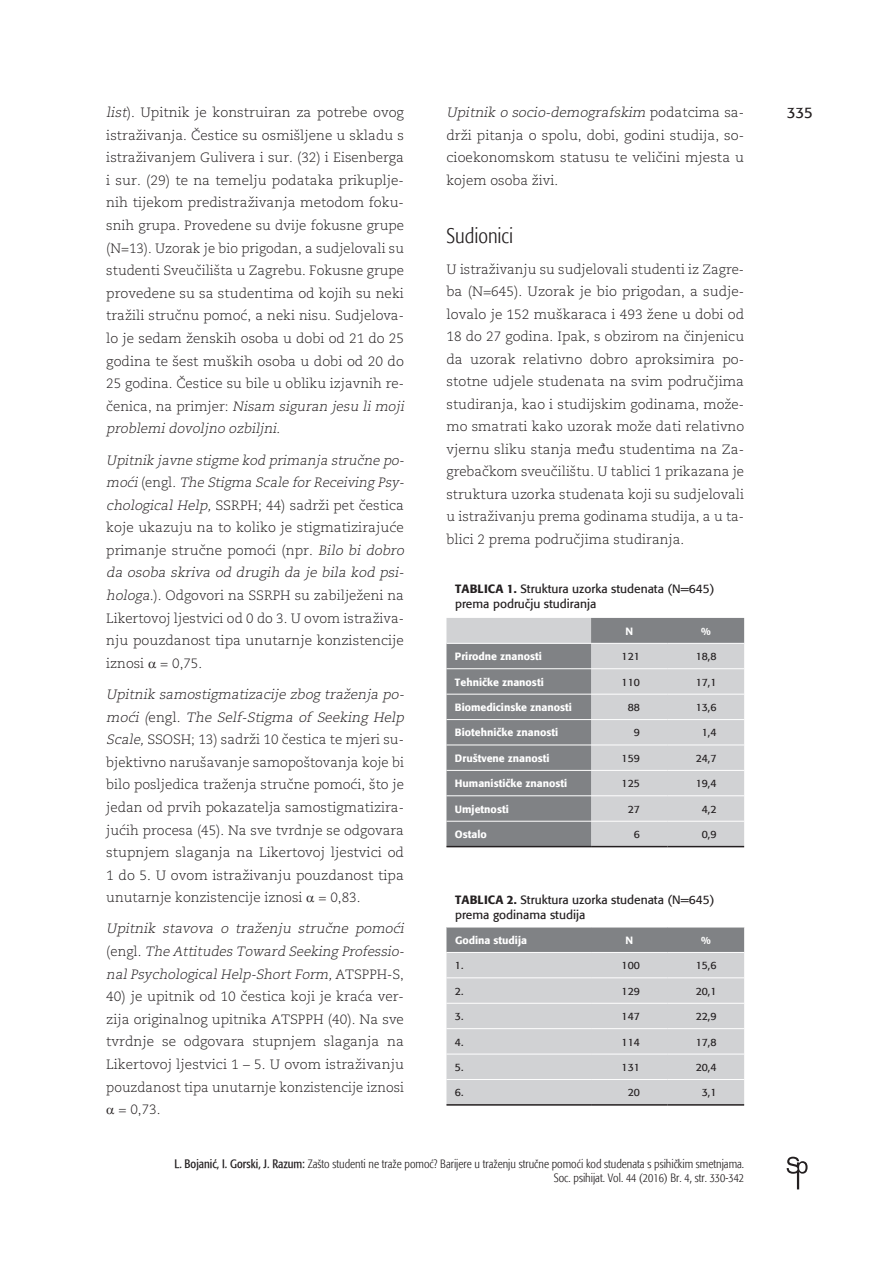
<style>
.page{position:relative;width:893px;height:1263px;background:#fff}
.page>*{position:absolute;margin:0;border:0;box-sizing:border-box;transform-origin:0 0}
.t1{font:300 condensed 21px "PI Formata";color:#231f20}
.t2{font:15px "PI Formata";color:#231f20}
.t3{font:300 13.5px/22.6px "Caecilia CE";color:#231f20}
.t4{font:italic 300 13.5px/22.6px "Caecilia CE";color:#231f20;text-align:justify}
.t5{font:300 condensed 12px/14.4px "PI Formata";color:#231f20;text-align:right}
.t6{font:12px/14.4px "PI Formata";color:#231f20}
.t7{font:500 10.5px "PI Formata";color:#fff}
.t8{font:10.5px "PI Formata";color:#231f20}
.s1{font-style:italic}
.s2{font-style:normal}
.s3{font-weight:500}
.s4{font-family:"PI Formata Condensed";font-weight:400;font-stretch:normal}
</style>
<div class="page">
<svg style="left:787px;top:1157px;width:21px;height:32px"></svg>
<svg style="left:446px;top:618px;width:298px;height:228px;background:#aaabae"></svg>
<hr style="left:446px;top:668px;width:145px;height:1px;background:#fff">
<hr style="left:591px;top:668px;width:77px;height:1px;background:#fff">
<hr style="left:668px;top:668px;width:76px;height:1px;background:#fff">
<hr style="left:446px;top:694px;width:145px;height:1px;background:#fff">
<hr style="left:591px;top:694px;width:77px;height:1px;background:#fff">
<hr style="left:668px;top:694px;width:76px;height:1px;background:#fff">
<hr style="left:446px;top:719px;width:145px;height:1px;background:#fff">
<hr style="left:591px;top:719px;width:77px;height:1px;background:#fff">
<hr style="left:668px;top:719px;width:76px;height:1px;background:#fff">
<hr style="left:446px;top:745px;width:145px;height:1px;background:#fff">
<hr style="left:591px;top:745px;width:77px;height:1px;background:#fff">
<hr style="left:668px;top:745px;width:76px;height:1px;background:#fff">
<hr style="left:446px;top:770px;width:145px;height:1px;background:#fff">
<hr style="left:591px;top:770px;width:77px;height:1px;background:#fff">
<hr style="left:668px;top:770px;width:76px;height:1px;background:#fff">
<hr style="left:446px;top:795px;width:145px;height:1px;background:#fff">
<hr style="left:591px;top:795px;width:77px;height:1px;background:#fff">
<hr style="left:668px;top:795px;width:76px;height:1px;background:#fff">
<hr style="left:446px;top:821px;width:145px;height:1px;background:#fff">
<hr style="left:591px;top:821px;width:77px;height:1px;background:#fff">
<hr style="left:668px;top:821px;width:76px;height:1px;background:#fff">
<hr style="left:591px;top:643px;width:77px;height:1px;background:#fff">
<hr style="left:668px;top:643px;width:76px;height:1px;background:#fff">
<hr style="left:446px;top:643px;width:145px;height:1px;background:#fff">
<hr style="left:446px;top:846px;width:145px;height:1px;background:#231f20">
<hr style="left:591px;top:846px;width:77px;height:1px;background:#231f20">
<hr style="left:668px;top:846px;width:76px;height:1px;background:#231f20">
<div style="left:446px;top:928px;width:298px;height:24px;background:#808285"></div>
<div style="left:446px;top:953px;width:298px;height:151px;background:#d1d2d4"></div>
<hr style="left:446px;top:977px;width:145px;height:1px;background:#fff">
<hr style="left:591px;top:977px;width:77px;height:1px;background:#fff">
<hr style="left:668px;top:977px;width:76px;height:1px;background:#fff">
<hr style="left:446px;top:1003px;width:145px;height:1px;background:#fff">
<hr style="left:591px;top:1003px;width:77px;height:1px;background:#fff">
<hr style="left:668px;top:1003px;width:76px;height:1px;background:#fff">
<hr style="left:446px;top:1028px;width:145px;height:1px;background:#fff">
<hr style="left:591px;top:1028px;width:77px;height:1px;background:#fff">
<hr style="left:668px;top:1028px;width:76px;height:1px;background:#fff">
<hr style="left:446px;top:1054px;width:145px;height:1px;background:#fff">
<hr style="left:591px;top:1054px;width:77px;height:1px;background:#fff">
<hr style="left:668px;top:1054px;width:76px;height:1px;background:#fff">
<hr style="left:446px;top:1079px;width:145px;height:1px;background:#fff">
<hr style="left:591px;top:1079px;width:77px;height:1px;background:#fff">
<hr style="left:668px;top:1079px;width:76px;height:1px;background:#fff">
<hr style="left:446px;top:1104px;width:145px;height:2px;background:#231f20">
<hr style="left:591px;top:1104px;width:77px;height:2px;background:#231f20">
<hr style="left:668px;top:1104px;width:76px;height:2px;background:#231f20">
<p class="t3" style="left:106px;top:101px;width:302px"><span class="s1">list</span>). Upitnik je konstruiran za potrebe ovog istraživanja. Čestice su osmišljene u skladu s istraživanjem Gulivera i sur. (32) i Eisenberga i sur. (29) te na temelju podataka prikuplje&shy;nih tijekom predistraživanja metodom foku&shy;snih grupa. Provedene su dvije fokusne grupe (N=13). Uzorak je bio prigodan, a sudjelovali su studenti Sveučilišta u Zagrebu. Fokusne grupe provedene su sa studentima od kojih su neki tražili stručnu pomoć, a neki nisu. Sudjelova&shy;lo je sedam ženskih osoba u dobi od 21 do 25 godina te šest muških osoba u dobi od 20 do 25 godina. Čestice su bile u obliku izjavnih re&shy;čenica, na primjer: <span class="s1">Nisam siguran jesu li moji problemidovoljno ozbiljni</span>.</p>
<p class="t3" style="left:106px;top:448px;width:302px"><span class="s1">Upitnik j avne stigme kod primanj a stručne po&shy;moći</span>( e n g l . <span class="s1">The Stigma Scale for Receiving Psy - chological Help,</span> SSRPH; 44) sadrži pet čestica koje ukazuju na to koliko je stigmatizirajuće primanje stručne pomoći (npr. <span class="s1">Bilo bi dobro da osoba skriva od drugih da j e bila kod psi&shy;hologa.</span>). Odgovori na SSRPH su zabilježeni na Likertovoj ljestvici od 0 do 3. U ovom istraživa&shy;nju pouzdanost tipa unutarnje konzistencije iznosi = 0,75.</p>
<p class="t3" style="left:106px;top:683px;width:302px"><span class="s1">Upitnik samostigmatizacij e zbog traženj a po&shy;moći (</span>e n g l . <span class="s1">The Self-Stigma of Seeking Help Scale,</span>SSOSH; 13) sadrži 10 čestica te mjeri su&shy;bjektivno narušavanje samopoštovanja koje bi bilo posljedica traženja stručne pomoći, što je jedan od prvih pokazatelja samostigmatizira&shy;jućih procesa (45). Na sve tvrdnje se odgovara stupnjem slaganja na Likertovoj ljestvici od 1 do 5. U ovom istraživanju pouzdanost tipa unutarnje konzistencije iznosi = 0,83.</p>
<p class="t4" style="left:106px;top:917px;width:302px">Upitnik stavova o traženju stručne pomoći <span class="s2">( e n g l .</span> The Attitudes Toward Seeking Professio&shy;nalPsychologicalHelp-ShortForm,<span class="s2">A T S P P H - S ,</span></p>
<p class="t3" style="left:106px;top:985px;width:299px">40) je upitnik od 10 čestica koji je kraća ver-</p>
<p class="t3" style="left:106px;top:1007px;width:299px">zija originalnog upitnika ATSPPH (40). Na sve</p>
<p class="t3" style="left:106px;top:1030px;width:299px">tvrdnje se odgovara stupnjem slaganja na</p>
<p class="t3" style="left:106px;top:1053px;width:299px">Likertovoj ljestvici 1 – 5. U ovom istraživanju</p>
<p class="t3" style="left:106px;top:1075px;width:299px">pouzdanost tipa unutarnje konzistencije iznosi</p>
<p class="t3" style="left:119px;top:1098px;width:43px">= 0,73.</p>
<p class="t3" style="left:446px;top:101px;width:299px;text-align:justify"><span class="s1">Upitnik o socio-demografskim</span> p o d a t c i m a s a - drži pitanja o spolu, dobi, godini studija, so&shy;cioekonomskom statusu te veličini mjesta u kojem osoba živi.</p>
<h1 class="t1" style="left:446px;top:223px;width:68px">Sudionici</h1>
<p class="t3" style="left:446px;top:257px;width:299px;text-align:justify">U istraživanju su sudjelovali studenti iz Zagre&shy;ba (N=645). Uzorak je bio prigodan, a sudje&shy;lovalo je 152 muškaraca i 493 žene u dobi od 18 do 27 godina. Ipak, s obzirom na činjenicu da uzorak relativno dobro aproksimira po&shy;stotne udjele studenata na svim područjima studiranja, kao i studijskim godinama, može&shy;mo smatrati kako uzorak može dati relativno vjernu sliku stanja među studentima na Za&shy;grebačkom sveučilištu. U tablici 1 prikazana je struktura uzorka studenata koji su sudjelovali u istraživanju prema godinama studija, a u ta&shy;blici 2 prema područjima studiranja.</p>
<p class="t6" style="left:455px;top:582px;width:261px"><span class="s3">TABLICA 1.</span> Struktura uzorka studenata (N=645) prema području studiranja</p>
<p class="t7" style="left:625px;top:625px;width:9px">N</p>
<p class="t7" style="left:701px;top:625px;width:11px">%</p>
<p class="t7" style="left:455px;top:650px;width:89px">Prirodne znanosti</p>
<p class="t8" style="left:622px;top:650px;width:20px">121</p>
<p class="t8" style="left:696px;top:650px;width:22px">18,8</p>
<p class="t7" style="left:455px;top:675px;width:90px">Tehničke znanosti</p>
<p class="t8" style="left:622px;top:675px;width:20px">110</p>
<p class="t8" style="left:696px;top:675px;width:22px">17,1</p>
<p class="t7" style="left:455px;top:701px;width:119px">Biomedicinske znanosti</p>
<p class="t8" style="left:628px;top:701px;width:14px">88</p>
<p class="t8" style="left:696px;top:701px;width:22px">13,6</p>
<p class="t7" style="left:455px;top:726px;width:105px">Biotehničke znanosti</p>
<p class="t8" style="left:634px;top:726px;width:8px">9</p>
<p class="t8" style="left:702px;top:726px;width:16px">1,4</p>
<p class="t7" style="left:455px;top:752px;width:96px">Društvene znanosti</p>
<p class="t8" style="left:622px;top:752px;width:20px">159</p>
<p class="t8" style="left:696px;top:752px;width:22px">24,7</p>
<p class="t7" style="left:455px;top:777px;width:114px">Humanističke znanosti</p>
<p class="t8" style="left:622px;top:777px;width:20px">125</p>
<p class="t8" style="left:696px;top:777px;width:22px">19,4</p>
<p class="t7" style="left:455px;top:802px;width:55px">Umjetnosti</p>
<p class="t8" style="left:628px;top:803px;width:14px">27</p>
<p class="t8" style="left:702px;top:803px;width:16px">4,2</p>
<p class="t7" style="left:455px;top:828px;width:33px">Ostalo</p>
<p class="t8" style="left:634px;top:828px;width:8px">6</p>
<p class="t8" style="left:702px;top:828px;width:16px">0,9</p>
<p class="t6" style="left:455px;top:893px;width:261px"><span class="s3">TABLICA 2.</span> Struktura uzorka studenata (N=645) prema godinama studija</p>
<p class="t7" style="left:455px;top:934px;width:73px">Godina studija</p>
<p class="t7" style="left:625px;top:934px;width:9px">N</p>
<p class="t7" style="left:701px;top:934px;width:11px">%</p>
<p class="t8" style="left:455px;top:959px;width:10px">1.</p>
<p class="t8" style="left:622px;top:959px;width:20px">100</p>
<p class="t8" style="left:696px;top:959px;width:22px">15,6</p>
<p class="t8" style="left:455px;top:985px;width:10px">2.</p>
<p class="t8" style="left:622px;top:985px;width:20px">129</p>
<p class="t8" style="left:696px;top:985px;width:22px">20,1</p>
<p class="t8" style="left:455px;top:1010px;width:10px">3.</p>
<p class="t8" style="left:622px;top:1010px;width:20px">147</p>
<p class="t8" style="left:696px;top:1010px;width:22px">22,9</p>
<p class="t8" style="left:455px;top:1035px;width:10px">4.</p>
<p class="t8" style="left:622px;top:1035px;width:20px">114</p>
<p class="t8" style="left:696px;top:1035px;width:22px">17,8</p>
<p class="t8" style="left:455px;top:1061px;width:10px">5.</p>
<p class="t8" style="left:622px;top:1061px;width:20px">131</p>
<p class="t8" style="left:696px;top:1061px;width:22px">20,4</p>
<p class="t8" style="left:455px;top:1086px;width:10px">6.</p>
<p class="t8" style="left:628px;top:1086px;width:14px">20</p>
<p class="t8" style="left:702px;top:1086px;width:16px">3,1</p>
<p class="t5" style="left:174px;top:1157px;width:571px"><span class="s4">L. Bojanić, I. Gorski, J. Razum:</span> Zašto studenti ne traže pomoć? Barijere u traženju stručne pomoći kod studenata s psihičkim smetnjama.<br>Soc. psihijat. Vol. 44 (2016) Br. 4, str. 330-342</p>
<p class="t2" style="left:787px;top:104px;width:28px">335</p>
</div>
